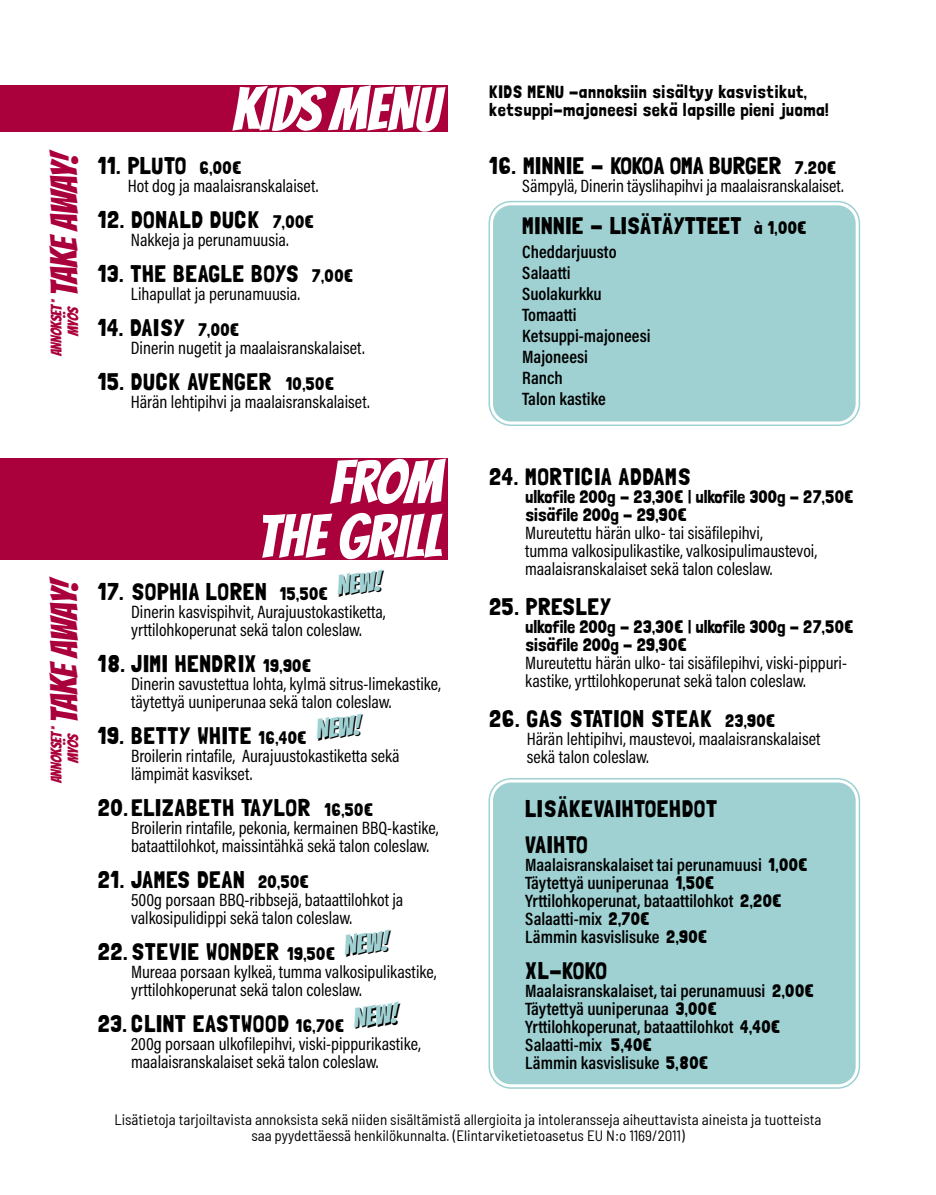
<style>
.page{position:relative;width:936px;height:1195px;background:#fff}
.page>*{position:absolute;margin:0;border:0;box-sizing:border-box;transform-origin:0 0}
.t1{font:60px/54px "Bangers";color:#fff;text-align:right}
.t2{font:37.5px "Bangers";color:#aa003c}
.t3{font:27px "Bangers";color:#000}
.t4{font:24px/36px "Londrina Solid";letter-spacing:.025em;color:#000}
.t5{font:24px "Londrina Solid";color:#000}
.t6{font:18px/18px "Acumin Pro Cond";color:#000}
.t7{font:600 18px/18px "Acumin Pro Cond";color:#000}
.t8{font:18px/18px "Londrina Solid";letter-spacing:.005em;color:#000}
.t9{font:18px/18px "Londrina Solid";letter-spacing:.025em;color:#000}
.t10{font:semi-condensed 15px/16.5px "Barlow";color:#000;text-align:center}
.t11{font:15px/16.5px "Bangers";color:#aa003c}
.s1{font-size:18px}
.s2{font-family:"Londrina Solid";font-weight:400}
</style>
<div class="page">
<div style="left:0;top:459px;width:447px;height:101px;background:#aa003c"></div>
<div style="left:0;top:85px;width:447px;height:46px;background:#aa003c"></div>
<div style="left:493px;top:782px;width:362px;height:302px;background:#9fd1d3;border-radius:18px"></div>
<div style="left:488px;top:778px;width:372px;height:311px;border:2px solid #9fd1d3;border-radius:22px"></div>
<div style="left:496px;top:785px;width:356px;height:296px;border:2px solid #9fd1d3;border-radius:14px"></div>
<div style="left:493px;top:205px;width:362px;height:216px;background:#9fd1d3;border-radius:18px"></div>
<div style="left:488px;top:201px;width:372px;height:225px;border:2px solid #9fd1d3;border-radius:22px"></div>
<div style="left:496px;top:208px;width:356px;height:210px;border:2px solid #9fd1d3;border-radius:14px"></div>
<h2 class="t2" style="left:45px;top:297px;width:149px;rotate:-90deg">TAKE AWAY!</h2>
<p class="t11" style="left:48px;top:336px;width:38px;text-indent:-20px;rotate:-90deg">ANNOKSET <sup>*<br></sup>MYÖS</p>
<h2 class="t2" style="left:45px;top:724px;width:149px;rotate:-90deg">TAKE AWAY!</h2>
<p class="t11" style="left:48px;top:763px;width:38px;text-indent:-20px;rotate:-90deg">ANNOKSET <sup>*<br></sup>MYÖS</p>
<h1 class="t1" style="left:232px;top:83px;width:209px">KIDS MENU</h1>
<p class="t9" style="left:489px;top:83px;width:341px">KIDS MENU -annoksiin sisältyy kasvistikut, ketsuppi-majoneesi sekä lapsille pieni juoma!</p>
<h3 class="t4" style="left:98px;top:147px;width:145px">11. PLUTO <span class="s1">6,00€</span></h3>
<p class="t6" style="left:128px;top:176px;width:192px">Hot dog ja maalaisranskalaiset.</p>
<h3 class="t4" style="left:98px;top:201px;width:217px">12. DONALD DUCK <span class="s1">7,00€</span></h3>
<p class="t6" style="left:131px;top:230px;width:159px">Nakkeja ja perunamuusia.</p>
<h3 class="t4" style="left:98px;top:255px;width:257px">13. THE BEAGLE BOYS <span class="s1">7,00€</span></h3>
<p class="t6" style="left:131px;top:284px;width:171px">Lihapullat ja perunamuusia.</p>
<h3 class="t4" style="left:98px;top:309px;width:143px">14. DAISY <span class="s1">7,00€</span></h3>
<p class="t6" style="left:131px;top:338px;width:235px">Dinerin nugetit ja maalaisranskalaiset.</p>
<h3 class="t4" style="left:98px;top:363px;width:237px">15. DUCK AVENGER <span class="s1">10,50€</span></h3>
<p class="t6" style="left:131px;top:392px;width:240px">Härän lehtipihvi ja maalaisranskalaiset.</p>
<h1 class="t1" style="left:257px;top:456px;width:186px">FROM<br>THE GRILL</h1>
<h3 class="t4" style="left:98px;top:573px;width:231px">17. SOPHIA LOREN <span class="s1">15,50€</span></h3>
<h3 class="t3" style="left:336px;top:573px;width:46px;rotate:-7deg">NEW!</h3>
<p class="t6" style="left:131px;top:602px;width:256px">Dinerin kasvispihvit, Aurajuustokastiketta, yrttilohkoperunat sekä talon coleslaw.</p>
<p class="t6" style="left:131px;top:674px;width:311px">Dinerin savustettua lohta, kylmä sitrus-limekastike, täytettyä uuniperunaa sekä talon coleslaw.</p>
<p class="t6" style="left:131px;top:746px;width:270px">Broilerin rintafile, Aurajuustokastiketta sekä lämpimät kasvikset.</p>
<p class="t6" style="left:131px;top:818px;width:309px">Broilerin rintafile, pekonia, kermainen BBQ-kastike, bataattilohkot, maissintähkä sekä talon coleslaw.</p>
<p class="t6" style="left:131px;top:890px;width:274px">500g porsaan BBQ-ribbsejä, bataattilohkot ja valkosipulidippi sekä talon coleslaw.</p>
<p class="t6" style="left:131px;top:962px;width:307px">Mureaa porsaan kylkeä, tumma valkosipulikastike, yrttilohkoperunat sekä talon coleslaw.</p>
<p class="t6" style="left:131px;top:1034px;width:291px">200g porsaan ulkofilepihvi, viski-pippurikastike, maalaisranskalaiset sekä talon coleslaw.</p>
<h3 class="t4" style="left:98px;top:645px;width:214px">18. JIMI HENDRIX <span class="s1">19,90€</span></h3>
<h3 class="t3" style="left:315px;top:717px;width:46px;rotate:-7deg">NEW!</h3>
<h3 class="t4" style="left:98px;top:717px;width:210px">19. BETTY WHITE <span class="s1">16,40€</span></h3>
<h3 class="t4" style="left:98px;top:789px;width:276px">20.ELIZABETH TAYLOR <span class="s1">16,50€</span></h3>
<h3 class="t4" style="left:98px;top:861px;width:212px">21. JAMES DEAN <span class="s1">20,50€</span></h3>
<h3 class="t3" style="left:343px;top:933px;width:46px;rotate:-7deg">NEW!</h3>
<h3 class="t4" style="left:98px;top:933px;width:238px">22.STEVIE WONDER <span class="s1">19,50€</span></h3>
<h3 class="t3" style="left:352px;top:1005px;width:46px;rotate:-7deg">NEW!</h3>
<h3 class="t4" style="left:98px;top:1005px;width:247px">23.CLINT EASTWOOD <span class="s1">16,70€</span></h3>
<h3 class="t5" style="left:489px;top:151px;width:348px">16. MINNIE - KOKOA OMA BURGER <span class="s1">7.20€</span></h3>
<p class="t6" style="left:522px;top:176px;width:323px">Sämpylä, Dinerin täyslihapihvi ja maalaisranskalaiset.</p>
<h3 class="t5" style="left:522px;top:211px;width:286px">MINNIE - LISÄTÄYTTEET <span class="s1">à 1,00€</span></h3>
<p class="t7" style="left:522px;top:241px;width:130px;line-height:21px">Cheddarjuusto<br>Salaatti<br>Suolakurkku<br>Tomaatti<br>Ketsuppi-majoneesi<br>Majoneesi<br>Ranch<br>Talon kastike</p>
<h3 class="t4" style="left:489px;top:458px;width:203px">24. MORTICIA ADDAMS</h3>
<p class="t8" style="left:525px;top:488px;width:329px">ulkofile 200g - 23,30€ | ulkofile 300g - 27,50€ sisäfile 200g - 29,90€</p>
<p class="t6" style="left:525px;top:524px;width:293px">Mureutettu härän ulko- tai sisäfilepihvi,<br>tumma valkosipulikastike, valkosipulimaustevoi, maalaisranskalaiset sekä talon coleslaw.</p>
<h3 class="t4" style="left:489px;top:588px;width:123px">25. PRESLEY</h3>
<p class="t8" style="left:525px;top:617px;width:329px">ulkofile 200g - 23,30€ | ulkofile 300g - 27,50€ sisäfile 200g - 29,90€</p>
<p class="t6" style="left:525px;top:653px;width:323px">Mureutettu härän ulko- tai sisäfilepihvi, viski-pippuri&shy;kastike, yrttilohkoperunat sekä talon coleslaw.</p>
<h3 class="t4" style="left:489px;top:700px;width:287px">26. GAS STATION STEAK <span class="s1">23,90€</span></h3>
<p class="t6" style="left:526px;top:729px;width:295px">Härän lehtipihvi, maustevoi, maalaisranskalaiset sekä talon coleslaw.</p>
<h3 class="t4" style="left:525px;top:790px;width:193px">LISÄKEVAIHTOEHDOT<br>VAIHTO</h3>
<p class="t7" style="left:525px;top:855px;width:284px">Maalaisranskalaiset tai perunamuusi <span class="s2">1,00€ </span>Täytettyä uuniperunaa <span class="s2">1,50€ </span>Yrttilohkoperunat, bataattilohkot <span class="s2">2,20€ </span>Salaatti-mix <span class="s2">2,70€<br></span>Lämmin kasvislisuke <span class="s2">2,90€</span></p>
<h3 class="t4" style="left:525px;top:952px;width:83px">XL-KOKO</h3>
<p class="t7" style="left:525px;top:981px;width:290px">Maalaisranskalaiset, tai perunamuusi <span class="s2">2,00€ </span>Täytettyä uuniperunaa <span class="s2">3,00€ </span>Yrttilohkoperunat, bataattilohkot <span class="s2">4,40€ </span>Salaatti-mix <span class="s2">5,40€<br></span>Lämmin kasvislisuke <span class="s2">5,80€</span></p>
<p class="t10" style="left:114px;top:1111px;width:708px">Lisätietoja tarjoiltavista annoksista sekä niiden sisältämistä allergioita ja intoleransseja aiheuttavista aineista ja tuotteista saa pyydettäessä henkilökunnalta. (Elintarviketietoasetus EU N:o 1169/2011)</p>
</div>
